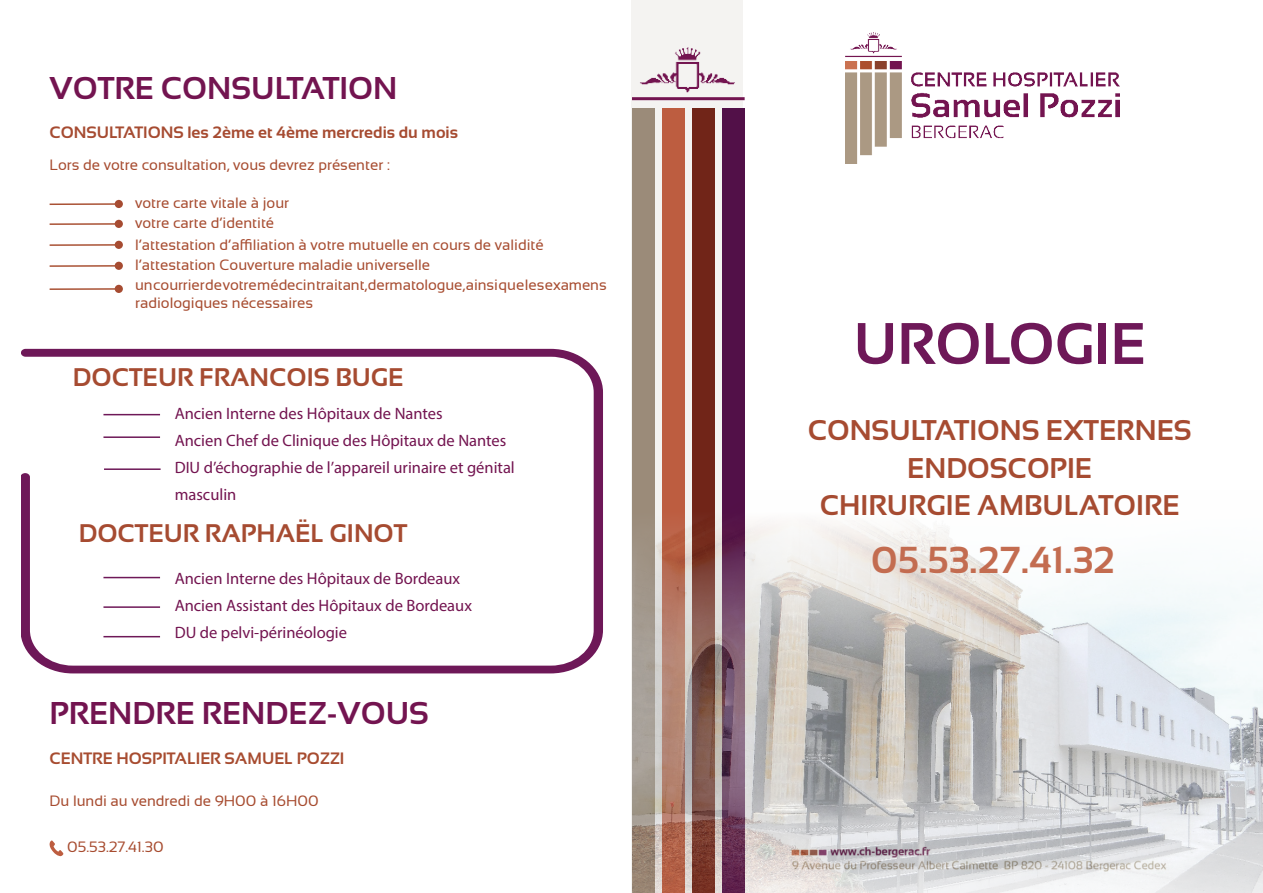
<style>
.page{position:relative;width:1263px;height:893px;background:#fff}
.page>*{position:absolute;margin:0;border:0;box-sizing:border-box;transform-origin:0 0}
.Style_de_paragraphe{font:700 58.5px "Sansation";color:#6e1858}
.t1{font:700 37.5px "Sansation";color:#c36c50}
.t2{font:700 31.5px "Sansation";color:#731450}
.Style_de_paragraphe-2{font:700 28.5px "Sansation";color:#a64b31}
.t3{font:700 25.5px "Sansation";color:#a64b31}
.t4{font:16.5px/27px "Myriad Pro";color:#731450}
.t5{font:700 16.5px "Sansation";color:#a64b31}
.t6{font:700 16.5px "Sansation";color:#a74c30}
.t7{font:15px/18px "Sansation";color:#a74c30}
</style>
<div class="page">
<img style="left:846px;top:33px;width:273px;height:131px">
<svg style="left:49px;top:840px;width:14px;height:16px"></svg>
<svg style="left:22px;top:349px;width:581px;height:324px"></svg>
<div style="left:115px;top:200px;width:8px;height:8px;background:#a64b31;border-radius:50%"></div>
<hr style="left:50px;top:203px;width:69px;height:2px;background:#a95134">
<div style="left:115px;top:220px;width:8px;height:8px;background:#a64b31;border-radius:50%"></div>
<hr style="left:50px;top:223px;width:69px;height:2px;background:#a95134">
<div style="left:115px;top:241px;width:8px;height:8px;background:#a64b31;border-radius:50%"></div>
<hr style="left:50px;top:244px;width:69px;height:2px;background:#a95134">
<div style="left:115px;top:262px;width:8px;height:8px;background:#a64b31;border-radius:50%"></div>
<hr style="left:50px;top:265px;width:69px;height:2px;background:#a95134">
<div style="left:115px;top:285px;width:8px;height:8px;background:#a64b31;border-radius:50%"></div>
<hr style="left:50px;top:288px;width:69px;height:2px;background:#a95134">
<div style="left:631px;top:0;width:112px;height:893px;background:#f4f3f1"></div>
<div style="left:722px;top:108px;width:22px;height:785px;background:#521048"></div>
<div style="left:662px;top:108px;width:22px;height:785px;background:#bd5d40"></div>
<div style="left:632px;top:108px;width:23px;height:785px;background:#9b8b79"></div>
<div style="left:692px;top:108px;width:22px;height:785px;background:#712518"></div>
<img style="left:632px;top:47px;width:112px;height:54px">
<img style="left:632px;top:490px;width:631px;height:403px">
<hr style="left:103px;top:606px;width:57px;height:2px;background:#6e1858">
<p class="t2" style="left:50px;top:71px;width:349px">VOTRE CONSULTATION</p>
<p class="t5" style="left:50px;top:123px;width:410px">CONSULTATIONS les 2ème et 4ème mercredis du mois</p>
<p class="t7" style="left:50px;top:155px;width:342px">Lors de votre consultation, vous devrez présenter :</p>
<p class="t7" style="left:135px;top:194px;width:156px">votre carte vitale à jour</p>
<p class="t7" style="left:135px;top:214px;width:141px">votre carte d’identité</p>
<p class="t7" style="left:135px;top:236px;width:410px">l’attestation d’affiliation à votre mutuelle en cours de validité</p>
<p class="t7" style="left:135px;top:256px;width:297px">l’attestation Couverture maladie universelle</p>
<p class="t7" style="left:135px;top:275px;width:473px">un courrier de votre médecin traitant, dermatologue, ainsi que les examens radiologiques nécessaires</p>
<p class="t3" style="left:73px;top:363px;width:332px">DOCTEUR FRANCOIS BUGE</p>
<p class="t4" style="left:175px;top:400px;width:270px">Ancien Interne des Hôpitaux de Nantes</p>
<p class="t4" style="left:175px;top:427px;width:342px">Ancien Chef de Clinique des Hôpitaux de Nantes<br>DIU d’échographie de l’appareil urinaire et génital masculin</p>
<p class="t3" style="left:79px;top:518px;width:330px">DOCTEUR RAPHAËL GINOT</p>
<p class="t4" style="left:175px;top:564px;width:287px">Ancien Interne des Hôpitaux de Bordeaux</p>
<p class="t4" style="left:175px;top:591px;width:299px">Ancien Assistant des Hôpitaux de Bordeaux</p>
<p class="t4" style="left:175px;top:618px;width:174px">DU de pelvi-périnéologie</p>
<p class="t2" style="left:50px;top:695px;width:381px">PRENDRE RENDEZ-VOUS</p>
<p class="t6" style="left:50px;top:749px;width:296px">CENTRE HOSPITALIER SAMUEL POZZI</p>
<p class="t7" style="left:50px;top:792px;width:270px">Du lundi au vendredi de 9H00 à 16H00</p>
<p class="t7" style="left:67px;top:838px;width:98px">05.53.27.41.30</p>
<p class="Style_de_paragraphe" style="left:853px;top:311px;width:294px">UROLOGIE</p>
<p class="Style_de_paragraphe-2" style="left:808px;top:415px;width:385px">CONSULTATIONS EXTERNES</p>
<p class="Style_de_paragraphe-2" style="left:907px;top:452px;width:186px">ENDOSCOPIE</p>
<p class="Style_de_paragraphe-2" style="left:820px;top:490px;width:361px">CHIRURGIE AMBULATOIRE</p>
<p class="t1" style="left:871px;top:539px;width:245px">05.53.27.41.32</p>
</div>
